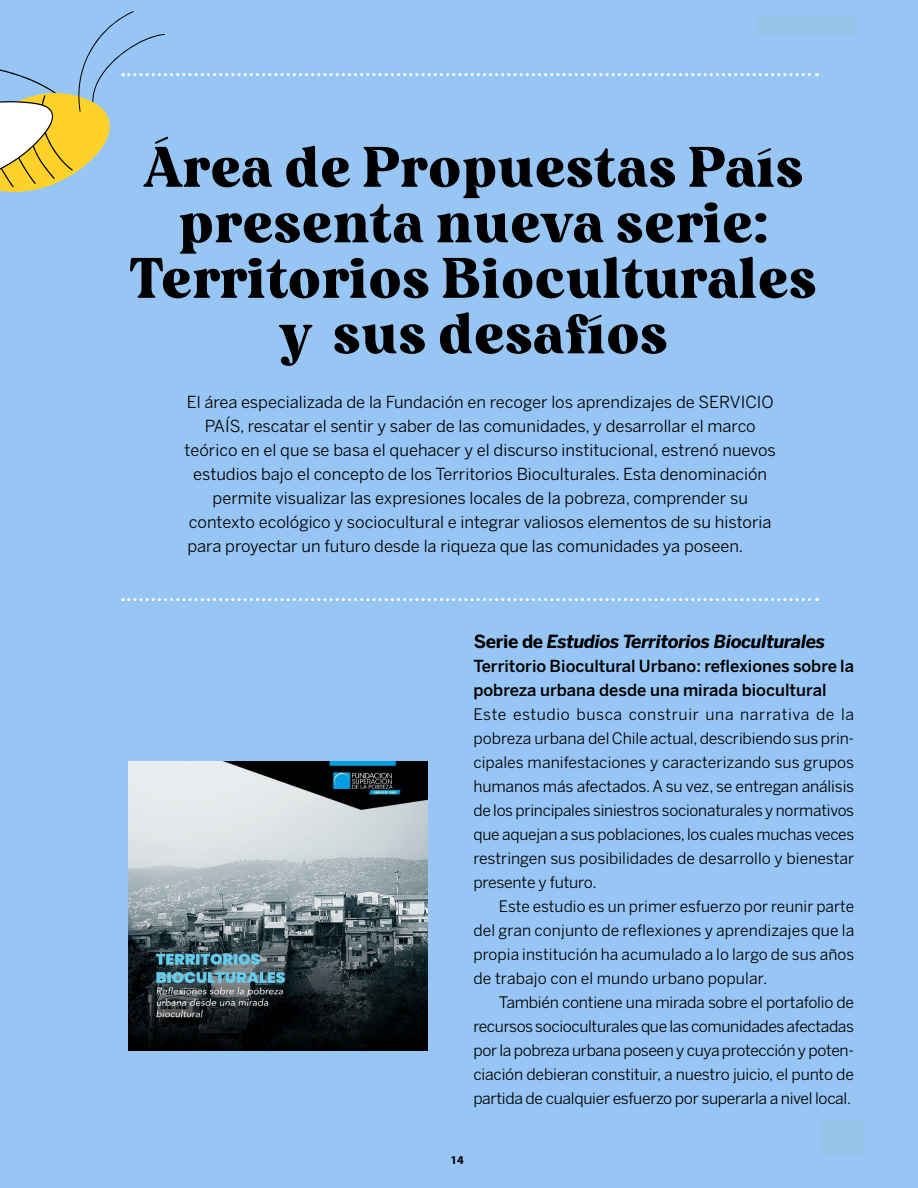
<style>
.page{position:relative;width:918px;height:1188px;background:#97c6f4}
.page>*{position:absolute;margin:0;border:0;box-sizing:border-box;transform-origin:0 0}
.t1{font:700 57px/55.5px "Jessi Neue";color:#000;text-align:center}
.t2{font:italic 700 18px "Benton Sans";letter-spacing:-.02em;color:#000}
.t3{font:16.5px/24px "Benton Sans";color:#000;text-align:center}
.t4{font:500 16.5px/24px "Benton Sans";color:#000}
.t5{font:15.75px/24px "Benton Sans";letter-spacing:-.01em;color:#000;text-align:justify}
.t6{font:700 12px "Myriad Pro";color:#000}
.s1{font-family:"Amster Pro";font-size:17.25px;color:#97c6f4}
.s2{font-style:normal}
</style>
<div class="page">
<img style="left:129px;top:761px;width:299px;height:290px">
<svg style="left:0;top:11px;width:818px;height:181px"></svg>
<svg style="left:123px;top:598px;width:695px;height:3px"></svg>
<div style="left:755px;top:16px;width:102px;height:21px;background:#98c3e9"></div>
<div style="left:821px;top:1119px;width:42px;height:34px;background:#98c3e9"></div>
<h1 class="t1" style="left:130px;top:135px;width:689px">Área de Propuestas País presenta nueva serie:<br>Territorios Bioculturales y sus desafíos</h1>
<p class="t3" style="left:185px;top:390px;width:593px">El área especializada de la Fundación en recoger los aprendizajes de SERVICIO PAÍS, rescatar el sentir y saber de las comunidades, y desarrollar el marco teórico en el que se basa el quehacer y el discurso institucional, estrenó nuevos estudios bajo el concepto de los Territorios Bioculturales. Esta denominación permite visualizar las expresiones locales de la pobreza, comprender su contexto ecológico y sociocultural e integrar valiosos elementos de su historia para proyectar un futuro desde la riqueza que las comunidades ya poseen.<span class="s1">***</span></p>
<p class="t2" style="left:474px;top:630px;width:353px"><span class="s2">Serie de</span> Estudios Territorios Bioculturales</p>
<p class="t4" style="left:473px;top:654px;width:382px">Territorio Biocultural Urbano: reflexiones sobre la pobreza urbana desde una mirada biocultural</p>
<p class="t5" style="left:473px;top:702px;width:382px">Este estudio busca construir una narrativa de la pobreza urbana del Chile actual, describiendo sus prin&shy;cipales manifestaciones y caracterizando sus grupos humanos más afectados. A su vez, se entregan análisis de los principales siniestros socionaturales y normativos que aquejan a sus poblaciones, los cuales muchas veces restringen sus posibilidades de desarrollo y bienestar presente y futuro.</p>
<p class="t5" style="left:473px;top:894px;width:382px;text-indent:26px">Este estudio es un primer esfuerzo por reunir parte del gran conjunto de reflexiones y aprendizajes que la propia institución ha acumulado a lo largo de sus años de trabajo con el mundo urbano popular.</p>
<p class="t5" style="left:473px;top:990px;width:382px;text-indent:26px">También contiene una mirada sobre el portafolio de recursos socioculturales que las comunidades afectadas por la pobreza urbana poseen y cuya protección y poten&shy;ciación debieran constituir, a nuestro juicio, el punto de partida de cualquier esfuerzo por superarla a nivel local.</p>
<p class="t6" style="left:450px;top:1152px;width:15px">14</p>
</div>
